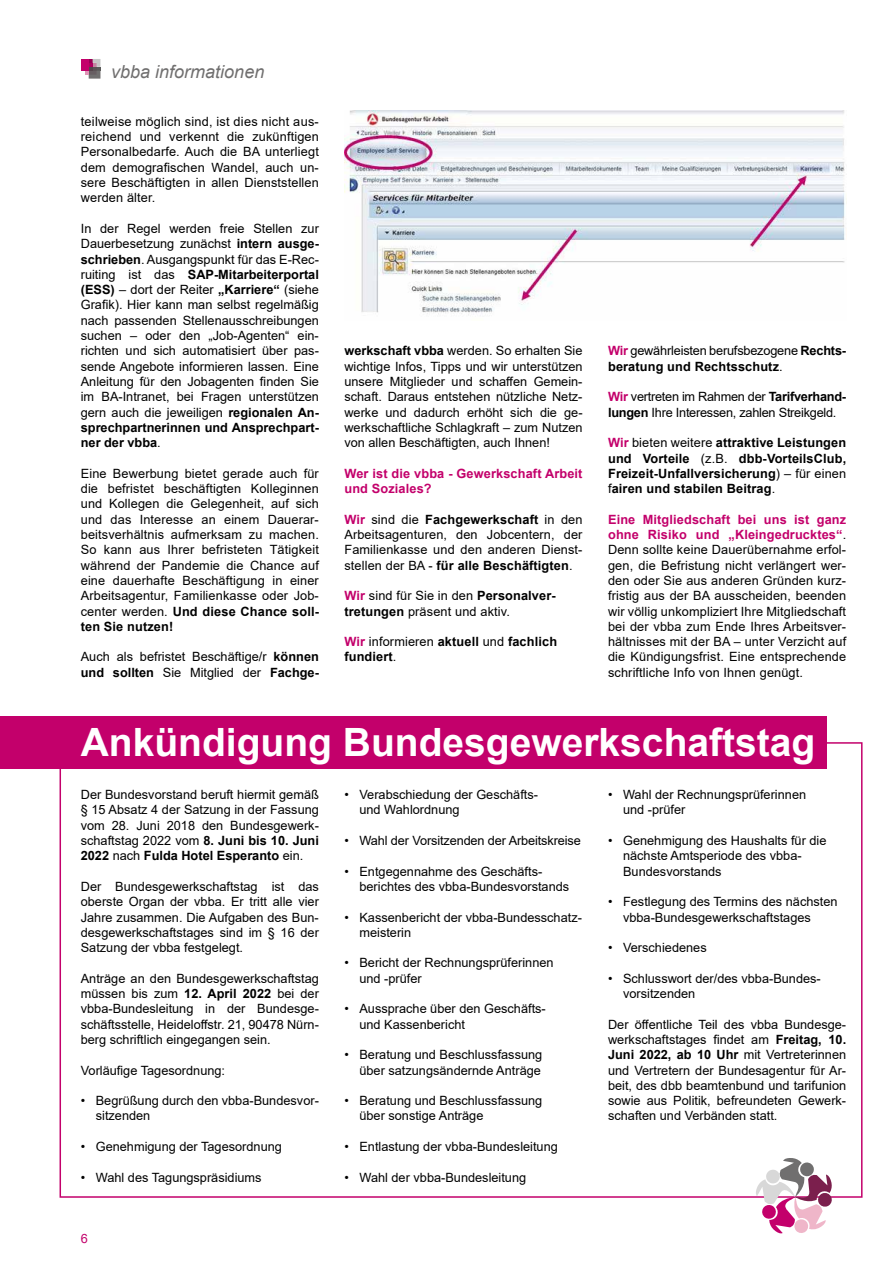
<style>
.page{position:relative;width:893px;height:1263px;background:#fff}
.page>*{position:absolute;margin:0;border:0;box-sizing:border-box;transform-origin:0 0}
.t1{font:700 39px "Arial";color:#fff}
.t2{font:italic 18px "Arial";color:#706f6f}
.t3{font:12.75px/15.3px "Arial";color:#000}
.t4{font:700 12.75px/15.3px "Arial";letter-spacing:.01em;color:#000}
.t5{font:12.75px/15.3px "Arial";letter-spacing:-.02em;color:#000}
.t6{font:700 12.75px/15.3px "Arial";letter-spacing:.01em;color:#c3006b}
.t7{font:12.75px "Arial";color:#c3006b}
.s1{font-weight:700}
.s2{font-weight:700;color:#c3006b}
.s3{color:#c3006b}
.s4{font-weight:400}
</style>
<div class="page">
<div style="left:81px;top:59px;width:8px;height:12px;background:#c3006b"></div>
<svg style="left:85px;top:59px;width:15px;height:20px"></svg>
<img style="left:344px;top:111px;width:501px;height:204px">
<hr style="left:892px;top:539px;width:1px;height:53px;background:#706f6f">
<div style="left:0;top:716px;width:826px;height:52px;background:#c3006b"></div>
<svg style="left:755px;top:1158px;width:79px;height:76px"></svg>
<h2 class="t2" style="left:111px;top:60px;width:155px">vbba informationen</h2>
<p class="t3" style="left:81px;top:114px;width:240px;text-align:justify">teilweise möglich sind, ist dies nicht aus&shy;reichend und verkennt die zukünftigen Personalbedarfe. Auch die BA unterliegt dem demografischen Wandel, auch un&shy;sere Beschäftigten in allen Dienststellen werden älter.</p>
<p class="t3" style="left:81px;top:221px;width:240px;text-align:justify">In der Regel werden freie Stellen zur Dauerbesetzung zunächst <span class="s1">intern ausge&shy;schrieben</span>. Ausgangspunkt für das E-Rec&shy;ruiting ist das <span class="s1">SAP-Mitarbeiterportal (ESS)</span> – dort der Reiter <span class="s1">„Karriere“</span> (siehe Grafik). Hier kann man selbst regelmäßig nach passenden Stellenausschreibungen suchen – oder den „Job-Agenten“ ein&shy;richten und sich automatisiert über pas&shy;sende Angebote informieren lassen. Eine Anleitung für den Jobagenten finden Sie im BA-Intranet, bei Fragen unterstützen gern auch die jeweiligen <span class="s1">regionalen An&shy;sprechpartnerinnen und Ansprechpart&shy;ner der vbba</span>.</p>
<p class="t3" style="left:81px;top:466px;width:240px;text-align:justify">Eine Bewerbung bietet gerade auch für die befristet beschäftigten Kolleginnen und Kollegen die Gelegenheit, auf sich und das Interesse an einem Dauerar&shy;beitsverhältnis aufmerksam zu machen.<br>So kann aus Ihrer befristeten Tätigkeit während der Pandemie die Chance auf eine dauerhafte Beschäftigung in einer Arbeitsagentur, Familienkasse oder Job&shy;center werden. <span class="s1">Und diese Chance soll&shy;ten Sie nutzen!</span></p>
<p class="t3" style="left:81px;top:649px;width:240px">Auch als befristet Beschäftige/r <span class="s1">können und sollten</span> Sie Mitglied der <span class="s1">Fachge-</span></p>
<p class="t3" style="left:344px;top:343px;width:240px;text-align:justify"><span class="s1">werkschaft vbba</span> werden. So erhalten Sie wichtige Infos, Tipps und wir unterstützen unsere Mitglieder und schaffen Gemein&shy;schaft. Daraus entstehen nützliche Netz&shy;werke und dadurch erhöht sich die ge&shy;werkschaftliche Schlagkraft – zum Nutzen von allen Beschäftigten, auch Ihnen!</p>
<p class="t6" style="left:344px;top:466px;width:240px">Wer ist die vbba - Gewerkschaft Arbeit und Soziales?</p>
<p class="t3" style="left:344px;top:511px;width:240px;text-align:justify"><span class="s2">Wir</span> sind die <span class="s1">Fachgewerkschaft</span> in den Arbeitsagenturen, den Jobcentern, der Familienkasse und den anderen Dienst&shy;stellen der BA - <span class="s1">für alle Beschäftigten</span>.</p>
<p class="t3" style="left:344px;top:588px;width:213px"><span class="s2">Wir</span> sind für Sie in den <span class="s1">Personalver&shy;tretungen</span> präsent und aktiv.</p>
<p class="t4" style="left:344px;top:634px;width:214px"><span class="s3">Wir</span> <span class="s4">informieren</span> aktuell <span class="s4">und</span> fachlich fundiert<span class="s4">.</span></p>
<p class="t4" style="left:608px;top:343px;width:240px"><span class="s3">Wir</span> <span class="s4">gewährleisten berufsbezogene</span> Rechts&shy;beratung und Rechtsschutz<span class="s4">.</span></p>
<p class="t5" style="left:608px;top:389px;width:240px"><span class="s2">Wir</span> vertreten im Rahmen der <span class="s1">Tarifverhand&shy;lungen</span> Ihre Interessen, zahlen Streikgeld.</p>
<p class="t4" style="left:608px;top:435px;width:240px;text-align:justify"><span class="s3">Wir</span> <span class="s4">bieten weitere</span> attraktive Leistungen und Vorteile <span class="s4">(z.B.</span> dbb-VorteilsClub, Freizeit-Unfallversicherung<span class="s4">) – für einen f</span>airen und stabilen Beitrag<span class="s4">.</span></p>
<p class="t3" style="left:608px;top:511px;width:240px;text-align:justify"><span class="s2">Eine Mitgliedschaft bei uns ist ganz ohne Risiko und „Kleingedrucktes“</span>.<br>Denn sollte keine Dauerübernahme erfol&shy;gen, die Befristung nicht verlängert wer&shy;den oder Sie aus anderen Gründen kurz&shy;fristig aus der BA ausscheiden, beenden wir völlig unkompliziert Ihre Mitgliedschaft bei der vbba zum Ende Ihres Arbeitsver&shy;hältnisses mit der BA – unter Verzicht auf die Kündigungsfrist. Eine entsprechende schriftliche Info von Ihnen genügt.</p>
<h1 class="t1" style="left:81px;top:715px;width:736px">Ankündigung Bundesgewerkschaftstag</h1>
<p class="t3" style="left:81px;top:787px;width:240px;text-align:justify">Der Bundesvorstand beruft hiermit gemäß § 15 Absatz 4 der Satzung in der Fassung vom 28. Juni 2018 den Bundesgewerk&shy;schaftstag 2022 vom <span class="s1">8. Juni bis 10. Juni 2022</span> nach <span class="s1">Fulda Hotel Esperanto</span> ein.</p>
<p class="t3" style="left:81px;top:879px;width:240px;text-align:justify">Der Bundesgewerkschaftstag ist das oberste Organ der vbba. Er tritt alle vier Jahre zusammen. Die Aufgaben des Bun&shy;desgewerkschaftstages sind im § 16 der Satzung der vbba festgelegt.</p>
<p class="t3" style="left:81px;top:970px;width:240px;text-align:justify">Anträge an den Bundesgewerkschaftstag müssen bis zum <span class="s1">12. April 2022</span> bei der vbba-Bundesleitung in der Bundesge&shy;schäftsstelle, Heideloffstr. 21, 90478 Nürn&shy;berg schriftlich eingegangen sein.</p>
<p class="t3" style="left:81px;top:1062px;width:146px">Vorläufige Tagesordnung:</p>
<p class="t3" style="left:96px;top:1093px;width:225px;text-indent:-15px">• Begrüßung durch den vbba-Bundesvor&shy;sitzenden</p>
<p class="t3" style="left:81px;top:1139px;width:203px">• Genehmigung der Tagesordnung</p>
<p class="t3" style="left:81px;top:1169px;width:182px">• Wahl des Tagungspräsidiums</p>
<p class="t7" style="left:81px;top:1229px;width:9px">6</p>
<p class="t3" style="left:359px;top:787px;width:180px;text-indent:-15px">• Verabschiedung der Geschäfts&shy;und Wahlordnung</p>
<p class="t3" style="left:344px;top:833px;width:238px">• Wahl der Vorsitzenden der Arbeitskreise</p>
<p class="t3" style="left:359px;top:863px;width:211px;text-indent:-15px">• Entgegennahme des Geschäfts&shy;berichtes des vbba-Bundesvorstands</p>
<p class="t3" style="left:359px;top:909px;width:224px;text-indent:-15px">• Kassenbericht der vbba-Bundesschatz&shy;meisterin</p>
<p class="t3" style="left:359px;top:955px;width:196px;text-indent:-15px">• Bericht der Rechnungsprüferinnen und -prüfer</p>
<p class="t3" style="left:359px;top:1001px;width:188px;text-indent:-15px">• Aussprache über den Geschäfts&shy;und Kassenbericht</p>
<p class="t3" style="left:344px;top:1047px;width:199px;text-align:right">• Beratung und Beschlussfassung über satzungsändernde Anträge</p>
<p class="t3" style="left:359px;top:1093px;width:184px;text-indent:-15px">• Beratung und Beschlussfassung über sonstige Anträge</p>
<p class="t3" style="left:344px;top:1139px;width:215px">• Entlastung der vbba-Bundesleitung</p>
<p class="t3" style="left:344px;top:1169px;width:183px">• Wahl der vbba-Bundesleitung</p>
<p class="t3" style="left:623px;top:787px;width:185px;text-indent:-15px">• Wahl der Rechnungsprüferinnen und -prüfer</p>
<p class="t3" style="left:623px;top:833px;width:205px;text-indent:-15px">• Genehmigung des Haushalts für die nächste Amtsperiode des vbba-<br>Bundesvorstands</p>
<p class="t3" style="left:623px;top:894px;width:216px;text-indent:-15px">• Festlegung des Termins des nächsten vbba-Bundesgewerkschaftstages</p>
<p class="t3" style="left:608px;top:940px;width:100px">• Verschiedenes</p>
<p class="t3" style="left:623px;top:970px;width:199px;text-indent:-15px">• Schlusswort der/des vbba-Bundes&shy;vorsitzenden</p>
<p class="t3" style="left:608px;top:1016px;width:240px;text-align:justify">Der öffentliche Teil des vbba Bundesge&shy;werkschaftstages findet am <span class="s1">Freitag, 10.<br>Juni 2022, ab 10 Uhr</span> mit Vertreterinnen und Vertretern der Bundesagentur für Ar&shy;beit, des dbb beamtenbund und tarifunion sowie aus Politik, befreundeten Gewerk&shy;schaften und Verbänden statt.</p>
</div>
